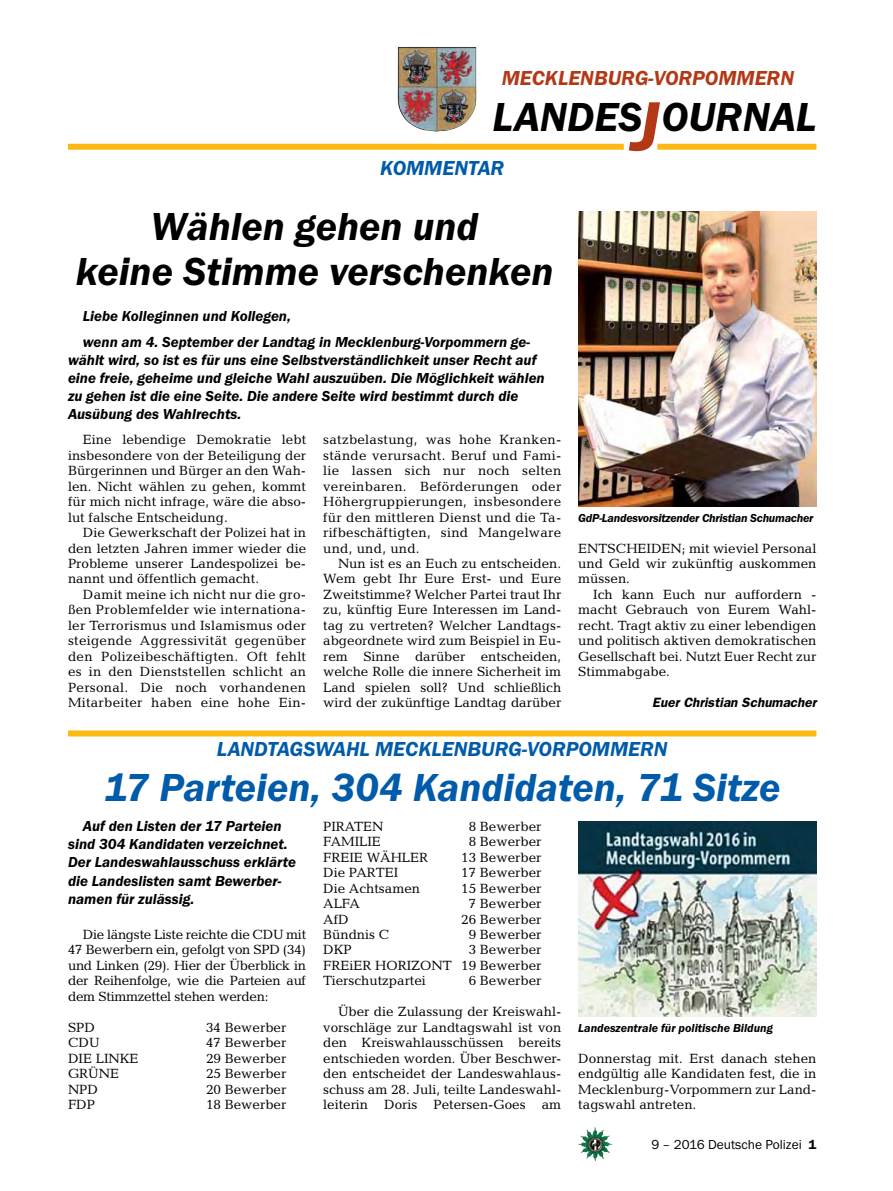
<style>
.page{position:relative;width:893px;height:1191px;background:#fff}
.page>*{position:absolute;margin:0;border:0;box-sizing:border-box;transform-origin:0 0}
.t1{font:italic 600 42px "Franklin Gothic Itc T";color:#000}
._02__HEADLINE_3spalt{font:italic 600 40.5px/45px "Franklin Gothic Itc T";color:#000;text-align:center}
._02__HEADLINE_3spalt-2{font:italic 600 40.5px "Franklin Gothic Itc T";color:#005baa}
._01__RUBRIKENZEILE_m{font:italic 600 21px "Franklin Gothic Itc T";color:#005baa}
.t2{font:italic 600 21px "Franklin Gothic Itc T";color:#b33916}
._01__RUBRIKENZEILE_o{font:italic 600 21px "Franklin Gothic Itc T";color:#005baa}
._08__VORSPANN{font:italic 600 15px/18px "Franklin Gothic Itc T";color:#000}
._09__GRUNDTEXT___Blo{font:13.5px/15.5px "Candida";color:#000;text-align:justify}
._13__UNTERSCHRIFT_Ar{font:italic 600 13.5px "Franklin Gothic";color:#000}
.t3{font:13.5px "Franklin Gothic Itc T";color:#000}
._12__BILDUNTERSCHRIF{font:italic 600 12px "Franklin Gothic Itc T";letter-spacing:-.02em;color:#000}
._12__BILDUNTERSCHRIF-2{font:italic 600 12px "Franklin Gothic Itc T";color:#000}
.s1{font-size:72px;color:#b33916}
.s2{font-weight:600}
</style>
<div class="page">
<img style="left:578px;top:1127px;width:17px;height:25px">
<img style="left:398px;top:47px;width:79px;height:84px">
<div style="left:657px;top:144px;width:159px;height:6px;background:#fdb913"></div>
<div style="left:68px;top:144px;width:556px;height:6px;background:#fdb913"></div>
<img style="left:578px;top:212px;width:238px;height:294px">
<img style="left:578px;top:821px;width:238px;height:195px">
<div style="left:68px;top:730px;width:748px;height:6px;background:#fdb913"></div>
<p class="t2" style="left:502px;top:66px;width:294px">MECKLENBURG-VORPOMMERN</p>
<p class="t1" style="left:492px;top:93px;width:325px">LANDES<span class="s1">J</span>OURNAL</p>
<p class="_01__RUBRIKENZEILE_o" style="left:380px;top:156px;width:126px">KOMMENTAR</p>
<p class="_02__HEADLINE_3spalt" style="left:76px;top:203px;width:479px">Wählen gehen und<br>keine Stimme verschenken</p>
<p class="_08__VORSPANN" style="left:83px;top:306px;width:210px">Liebe Kolleginnen und Kollegen,</p>
<p class="_08__VORSPANN" style="left:68px;top:333px;width:478px;text-indent:15px">wenn am 4. September der Landtag in Mecklenburg-Vorpommern ge&shy;wählt wird, so ist es für uns eine Selbstverständlichkeit unser Recht auf eine freie, geheime und gleiche Wahl auszuüben. Die Möglichkeit wählen zu gehen ist die eine Seite. Die andere Seite wird bestimmt durch die Ausübung des Wahlrechts.</p>
<p class="_09__GRUNDTEXT___Blo" style="left:323px;top:432px;width:240px">satzbelastung, was hohe Kranken&shy;stände verursacht. Beruf und Fami&shy;lie lassen sich nur noch selten vereinbaren. Beförderungen oder Höhergruppierungen, insbesondere für den mittleren Dienst und die Ta&shy;rifbeschäftigten, sind Mangelware und, und, und.</p>
<p class="_09__GRUNDTEXT___Blo" style="left:323px;top:556px;width:240px;text-indent:15px">Nun ist es an Euch zu entscheiden.<br>Wem gebt Ihr Eure Erst- und Eure Zweitstimme? Welcher Partei traut Ihr zu, künftig Eure Interessen im Land&shy;tag zu vertreten? Welcher Landtags&shy;abgeordnete wird zum Beispiel in Eu&shy;rem Sinne darüber entscheiden, welche Rolle die innere Sicherheit im Land spielen soll? Und schließlich wird der zukünftige Landtag darüber</p>
<p class="_09__GRUNDTEXT___Blo" style="left:68px;top:432px;width:240px;text-indent:15px">Eine lebendige Demokratie lebt insbesondere von der Beteiligung der Bürgerinnen und Bürger an den Wah&shy;len. Nicht wählen zu gehen, kommt für mich nicht infrage, wäre die abso&shy;lut falsche Entscheidung.</p>
<p class="_09__GRUNDTEXT___Blo" style="left:68px;top:525px;width:240px;text-indent:15px">Die Gewerkschaft der Polizei hat in den letzten Jahren immer wieder die Probleme unserer Landespolizei be&shy;nannt und öffentlich gemacht.</p>
<p class="_09__GRUNDTEXT___Blo" style="left:68px;top:586px;width:240px;text-indent:15px">Damit meine ich nicht nur die gro&shy;ßen Problemfelder wie internationa&shy;ler Terrorismus und Islamismus oder steigende Aggressivität gegenüber den Polizeibeschäftigten. Oft fehlt es in den Dienststellen schlicht an Personal. Die noch vorhandenen Mitarbeiter haben eine hohe Ein-</p>
<p class="_12__BILDUNTERSCHRIF" style="left:578px;top:510px;width:237px">GdP-Landesvorsitzender Christian Schumacher</p>
<p class="_09__GRUNDTEXT___Blo" style="left:578px;top:540px;width:240px">ENTSCHEIDEN; mit wieviel Personal und Geld wir zukünftig auskommen müssen.</p>
<p class="_09__GRUNDTEXT___Blo" style="left:578px;top:586px;width:240px;text-indent:15px">Ich kann Euch nur auffordern - macht Gebrauch von Eurem Wahl&shy;recht. Tragt aktiv zu einer lebendigen und politisch aktiven demokratischen Gesellschaft bei. Nutzt Euer Recht zur Stimmabgabe.</p>
<p class="_13__UNTERSCHRIFT_Ar" style="left:652px;top:694px;width:166px">Euer Christian Schumacher</p>
<p class="_01__RUBRIKENZEILE_m" style="left:217px;top:737px;width:452px">LANDTAGSWAHL MECKLENBURG-VORPOMMERN</p>
<p class="_02__HEADLINE_3spalt-2" style="left:104px;top:763px;width:678px">17 Parteien, 304 Kandidaten, 71 Sitze</p>
<p class="_09__GRUNDTEXT___Blo" style="left:323px;top:818px;width:62px">PIRATEN</p>
<p class="_09__GRUNDTEXT___Blo" style="left:469px;top:818px;width:74px">8 Bewerber</p>
<p class="_09__GRUNDTEXT___Blo" style="left:323px;top:834px;width:59px">FAMILIE</p>
<p class="_09__GRUNDTEXT___Blo" style="left:469px;top:834px;width:74px">8 Bewerber</p>
<p class="_09__GRUNDTEXT___Blo" style="left:323px;top:849px;width:107px">FREIE WÄHLER</p>
<p class="_09__GRUNDTEXT___Blo" style="left:461px;top:849px;width:82px">13 Bewerber</p>
<p class="_09__GRUNDTEXT___Blo" style="left:323px;top:865px;width:77px">Die PARTEI</p>
<p class="_09__GRUNDTEXT___Blo" style="left:461px;top:865px;width:82px">17 Bewerber</p>
<p class="_09__GRUNDTEXT___Blo" style="left:323px;top:880px;width:99px">Die Achtsamen</p>
<p class="_09__GRUNDTEXT___Blo" style="left:461px;top:880px;width:82px">15 Bewerber</p>
<p class="_09__GRUNDTEXT___Blo" style="left:323px;top:895px;width:38px">ALFA</p>
<p class="_09__GRUNDTEXT___Blo" style="left:469px;top:895px;width:74px">7 Bewerber</p>
<p class="_09__GRUNDTEXT___Blo" style="left:323px;top:911px;width:27px">AfD</p>
<p class="_09__GRUNDTEXT___Blo" style="left:461px;top:911px;width:82px">26 Bewerber</p>
<p class="_09__GRUNDTEXT___Blo" style="left:323px;top:926px;width:68px">Bündnis C</p>
<p class="_09__GRUNDTEXT___Blo" style="left:469px;top:926px;width:74px">9 Bewerber</p>
<p class="_09__GRUNDTEXT___Blo" style="left:323px;top:942px;width:30px">DKP</p>
<p class="_09__GRUNDTEXT___Blo" style="left:469px;top:942px;width:74px">3 Bewerber</p>
<p class="_09__GRUNDTEXT___Blo" style="left:323px;top:957px;width:220px">FREiER HORIZONT 19 Bewerber</p>
<p class="_09__GRUNDTEXT___Blo" style="left:323px;top:973px;width:104px">Tierschutzpartei</p>
<p class="_09__GRUNDTEXT___Blo" style="left:469px;top:973px;width:74px">6 Bewerber</p>
<p class="_09__GRUNDTEXT___Blo" style="left:323px;top:1004px;width:240px;text-indent:15px">Über die Zulassung der Kreiswahl&shy;vorschläge zur Landtagswahl ist von den Kreiswahlausschüssen bereits entschieden worden. Über Beschwer&shy;den entscheidet der Landeswahlaus&shy;schuss am 28. Juli, teilte Landeswahl&shy;leiterin Doris Petersen-Goes am</p>
<p class="_08__VORSPANN" style="left:68px;top:817px;width:229px;text-indent:15px">Auf den Listen der 17 Parteien sind 304 Kandidaten verzeichnet.<br>Der Landeswahlausschuss erklärte die Landeslisten samt Bewerber&shy;namen für zulässig.</p>
<p class="_09__GRUNDTEXT___Blo" style="left:68px;top:926px;width:240px;text-indent:15px">Die längste Liste reichte die CDU mit 47 Bewerbern ein, gefolgt von SPD (34) und Linken (29). Hier der Überblick in der Reihenfolge, wie die Parteien auf dem Stimmzettel stehen werden:</p>
<p class="_09__GRUNDTEXT___Blo" style="left:68px;top:1019px;width:28px">SPD</p>
<p class="_09__GRUNDTEXT___Blo" style="left:206px;top:1019px;width:82px">34 Bewerber</p>
<p class="_09__GRUNDTEXT___Blo" style="left:68px;top:1034px;width:33px">CDU</p>
<p class="_09__GRUNDTEXT___Blo" style="left:206px;top:1034px;width:82px">47 Bewerber</p>
<p class="_09__GRUNDTEXT___Blo" style="left:68px;top:1050px;width:72px">DIE LINKE</p>
<p class="_09__GRUNDTEXT___Blo" style="left:206px;top:1050px;width:82px">29 Bewerber</p>
<p class="_09__GRUNDTEXT___Blo" style="left:68px;top:1065px;width:53px">GRÜNE</p>
<p class="_09__GRUNDTEXT___Blo" style="left:206px;top:1065px;width:82px">25 Bewerber</p>
<p class="_09__GRUNDTEXT___Blo" style="left:68px;top:1081px;width:32px">NPD</p>
<p class="_09__GRUNDTEXT___Blo" style="left:206px;top:1081px;width:82px">20 Bewerber</p>
<p class="_09__GRUNDTEXT___Blo" style="left:68px;top:1096px;width:28px">FDP</p>
<p class="_09__GRUNDTEXT___Blo" style="left:206px;top:1096px;width:82px">18 Bewerber</p>
<p class="_12__BILDUNTERSCHRIF-2" style="left:578px;top:1020px;width:196px">Landeszentrale für politische Bildung</p>
<p class="_09__GRUNDTEXT___Blo" style="left:578px;top:1050px;width:240px">Donnerstag mit. Erst danach stehen endgültig alle Kandidaten fest, die in Mecklenburg-Vorpommern zur Land&shy;tagswahl antreten.</p>
<p class="t3" style="left:651px;top:1136px;width:167px">9 – 2016 Deutsche Polizei <span class="s2">1</span></p>
</div>
